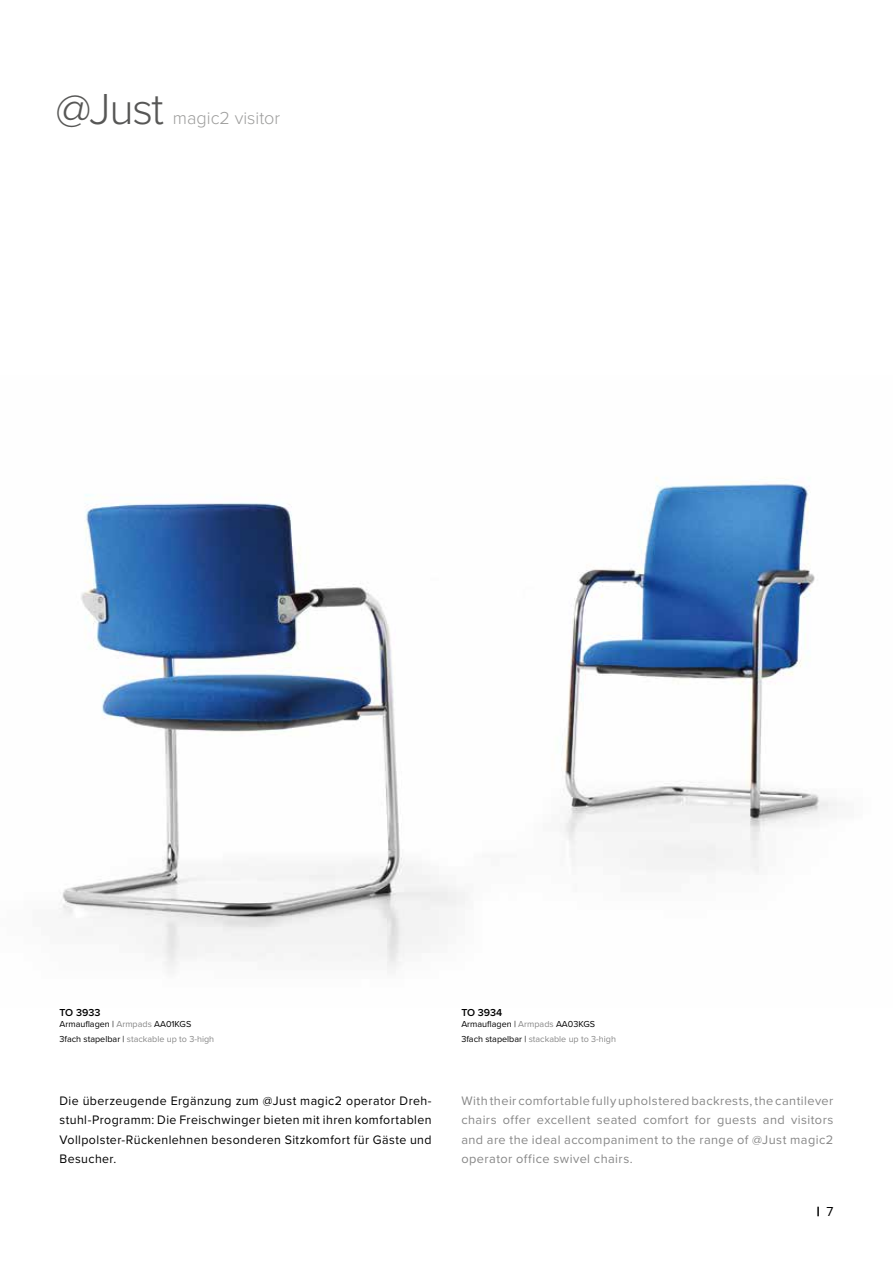
<style>
.page{position:relative;width:893px;height:1263px;background:#fff}
.page>*{position:absolute;margin:0;border:0;box-sizing:border-box;transform-origin:0 0}
.t1{font:300 45px "Proxima Nova";color:#575756}
.t2{font:300 18px "Proxima Nova";color:#9d9d9c}
.t3{font:900 13.5px "Proxima Nova";color:#000}
.t4{font:12.75px/19.5px "Proxima Nova";letter-spacing:.035em;color:#878787;text-align:justify}
.t5{font:12.75px/19.5px "Proxima Nova";letter-spacing:.035em;color:#000;text-align:justify}
.t6{font:600 10.5px "Proxima Nova";color:#000}
.t7{font:9px/15px "Proxima Nova";color:#000}
.s1{color:#878787}
.s2{font-weight:400}
</style>
<div class="page">
<img style="left:59px;top:477px;width:778px;height:492px">
<h1 class="t1" style="left:56px;top:75px;width:110px">@Just</h1>
<h2 class="t2" style="left:173px;top:104px;width:109px">magic2 visitor</h2>
<p class="t6" style="left:60px;top:1005px;width:42px">TO 3933</p>
<p class="t7" style="left:60px;top:1016px;width:156px">Armauflagen | <span class="s1">Armpads</span> AA01KGS<br>3fach stapelbar | <span class="s1">stackable up to 3-high</span></p>
<p class="t6" style="left:461px;top:1005px;width:42px">TO 3934</p>
<p class="t7" style="left:461px;top:1016px;width:156px">Armauflagen | <span class="s1">Armpads</span> AA03KGS<br>3fach stapelbar | <span class="s1">stackable up to 3-high</span></p>
<p class="t5" style="left:60px;top:1090px;width:374px">Die überzeugende Ergänzung zum @Just magic2 operator Dreh&shy;stuhl-Programm: Die Freischwinger bieten mit ihren komfortablen Vollpolster-Rückenlehnen besonderen Sitzkomfort für Gäste und Besucher.</p>
<p class="t4" style="left:461px;top:1090px;width:374px">With their comfortable fully upholstered backrests, the cantilever chairs offer excellent seated comfort for guests and visitors and are the ideal accompaniment to the range of @Just magic2 operator office swivel chairs.</p>
<p class="t3" style="left:817px;top:1201px;width:18px">| <span class="s2">7</span></p>
</div>
